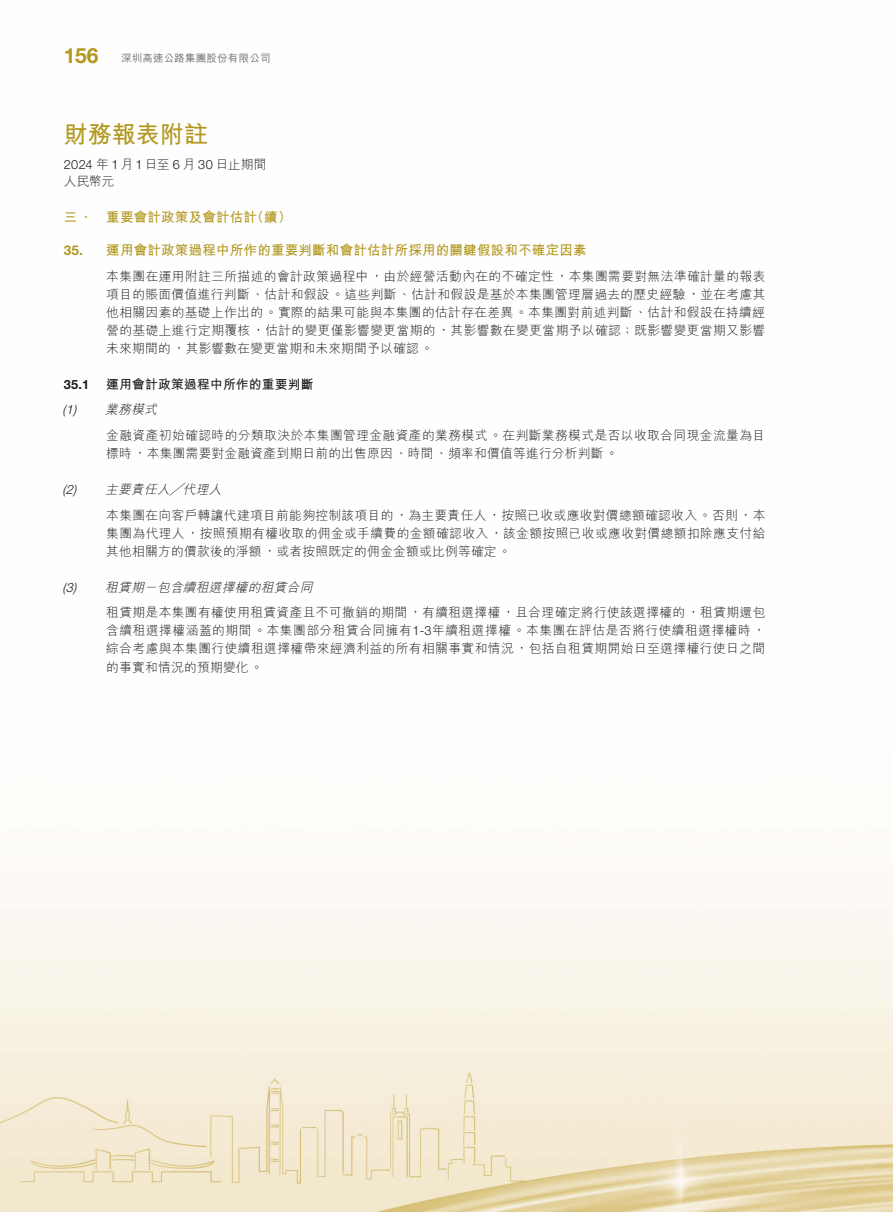
<style>
.page{position:relative;width:893px;height:1212px;background:#fff}
.page>*{position:absolute;margin:0;border:0;box-sizing:border-box;transform-origin:0 0}
.t1{font:700 24px "M Hei HK";color:#b3981e}
.t2{font:700 13.5px "M Hei HK";letter-spacing:.015em;color:#b3981e}
.t3{font:300 12.75px/18px "M Hei HK";letter-spacing:.03em;color:#1c1c1b}
.t4{font:700 12.75px/25.7px "M Hei HK";letter-spacing:.015em;color:#1c1c1b}
.t5{font:300 12.75px "Helvetica Neue LT Pro";letter-spacing:.03em;color:#1c1c1b}
.t6{font:700 12.75px "Helvetica Neue LT Pro";color:#1c1c1b}
.t7{font:500 10.5px "M Hei HK";letter-spacing:.015em;color:#6f6f6f}
.s1{font-family:"Helvetica Neue LT Pro";font-weight:700;font-size:21px;color:#b3981e}
.s2{font-family:"M Hei HK"}
.s3{font-family:"Helvetica Neue LT Pro"}
.s4{font-family:"Helvetica Neue LT Pro";font-weight:300;font-style:italic}
.s5{font-weight:300;font-style:italic}
.s6{font-family:"Helvetica Neue LT Pro";font-style:italic}
.s7{font-style:italic}
</style>
<div class="page">
<img style="left:0;top:909px;width:892px;height:303px">
<p class="t7" style="left:64px;top:51px;width:208px"><span class="s1">156</span> 深圳高速公路集團股份有限公司</p>
<h1 class="t1" style="left:64px;top:116px;width:146px">財務報表附註</h1>
<p class="t5" style="left:64px;top:156px;width:204px">2024<span class="s2">年</span>1<span class="s2">月</span>1<span class="s2">日至</span>6<span class="s2">月</span>30<span class="s2">日止期間</span></p>
<p class="t3" style="left:64px;top:172px;width:52px">人民幣元</p>
<p class="t2" style="left:64px;top:207px;width:229px">三、 重要會計政策及會計估計（續）</p>
<p class="t2" style="left:64px;top:240px;width:524px"><span class="s3">35.</span> 運用會計政策過程中所作的重要判斷和會計估計所採用的關鍵假設和不確定因素</p>
<p class="t3" style="left:106px;top:267px;width:661px;text-align:justify">本集團在運用附註三所描述的會計政策過程中，由於經營活動內在的不確定性，本集團需要對無法準確計量的報表項目的賬面價值進行判斷、估計和假設。這些判斷、估計和假設是基於本集團管理層過去的歷史經驗，並在考慮其他相關因素的基礎上作出的。實際的結果可能與本集團的估計存在差異。本集團對前述判斷、估計和假設在持續經營的基礎上進行定期覆核，估計的變更僅影響變更當期的，其影響數在變更當期予以確認；既影響變更當期又影響未來期間的，其影響數在變更當期和未來期間予以確認。</p>
<p class="t6" style="left:64px;top:376px;width:27px">35.1</p>
<p class="t4" style="left:63px;top:370px;width:252px;text-indent:44px">運用會計政策過程中所作的重要判斷<span class="s4">(1)</span> <span class="s5">業務模式</span></p>
<p class="t3" style="left:106px;top:426px;width:660px">金融資產初始確認時的分類取決於本集團管理金融資產的業務模式。在判斷業務模式是否以收取合同現金流量為目標時，本集團需要對金融資產到期日前的出售原因、時間、頻率和價值等進行分析判斷。</p>
<p class="t3" style="left:106px;top:476px;width:661px;line-height:25.7px;text-indent:-44px"><span class="s6">(2)</span> <span class="s7">主要責任人╱代理人<br></span>本集團在向客戶轉讓代建項目前能夠控制該項目的，為主要責任人，按照已收或應收對價總額確認收入。否則，本</p>
<p class="t3" style="left:106px;top:524px;width:661px">集團為代理人，按照預期有權收取的佣金或手續費的金額確認收入，該金額按照已收或應收對價總額扣除應支付給其他相關方的價款後的淨額，或者按照既定的佣金金額或比例等確定。</p>
<p class="t3" style="left:106px;top:574px;width:661px;line-height:25.7px;text-indent:-44px"><span class="s6">(3)</span> <span class="s7">租賃期－包含續租選擇權的租賃合同<br></span>租賃期是本集團有權使用租賃資產且不可撤銷的期間，有續租選擇權，且合理確定將行使該選擇權的，租賃期還包</p>
<p class="t3" style="left:106px;top:621px;width:661px;text-align:justify">含續租選擇權涵蓋的期間。本集團部分租賃合同擁有<span class="s3">1-3</span>年續租選擇權。本集團在評估是否將行使續租選擇權時，綜合考慮與本集團行使續租選擇權帶來經濟利益的所有相關事實和情況，包括自租賃期開始日至選擇權行使日之間的事實和情況的預期變化。</p>
</div>
